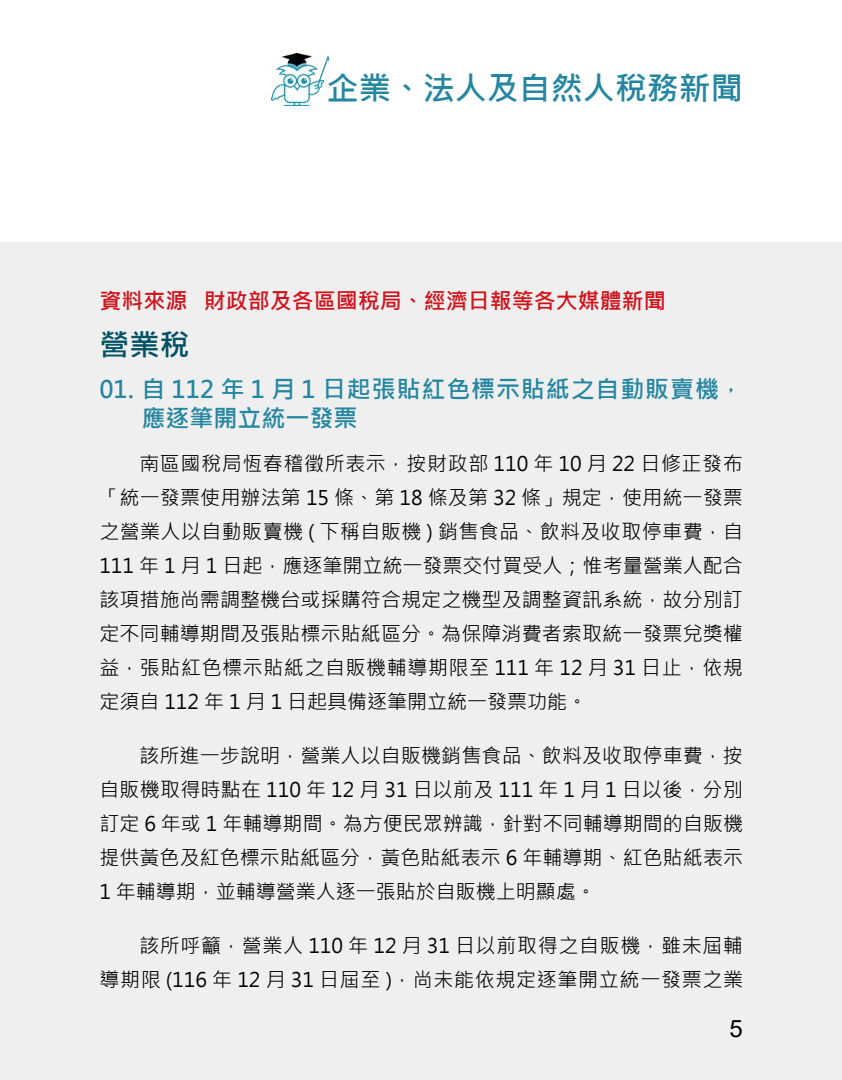
<style>
.page{position:relative;width:842px;height:1080px;background:#fff}
.page>*{position:absolute;margin:0;border:0;box-sizing:border-box;transform-origin:0 0}
.t1{font:700 32px "Microsoft Jheng Hei";color:#2486a0}
.t2{font:700 30px "Microsoft Jheng Hei";color:#005165}
.t3{font:700 24px/28px "Microsoft Jheng Hei";letter-spacing:.035em;color:#2486a0}
.t4{font:24px "Arial";color:#000}
.t5{font:700 22px "Microsoft Jheng Hei";color:#d0121b}
.t6{font:20px/34px "Microsoft Jheng Hei";letter-spacing:.005em;color:#000;text-align:justify}
.t7{font:20px/34px "Microsoft Jheng Hei";letter-spacing:.03em;color:#000;text-align:right}
</style>
<div class="page">
<div style="left:0;top:243px;width:842px;height:837px;background:#efefef"></div>
<img style="left:271px;top:53px;width:58px;height:53px">
<h1 class="t1" style="left:327px;top:68px;width:417px">企業、法人及自然人稅務新聞</h1>
<p class="t5" style="left:99px;top:287px;width:568px">資料來源 財政部及各區國稅局、經濟日報等各大媒體新聞</p>
<h2 class="t2" style="left:99px;top:326px;width:92px">營業稅</h2>
<p class="t3" style="left:141px;top:376px;width:603px;text-indent:-42px">01. 自 112 年 1 月 1 日起張貼紅色標示貼紙之自動販賣機，應逐筆開立統一發票</p>
<p class="t6" style="left:99px;top:447px;width:645px;text-indent:40px">南區國稅局恆春稽徵所表示，按財政部 110 年 10 月 22 日修正發布「統一發票使用辦法第 15 條、第 18 條及第 32 條」規定，使用統一發票之營業人以自動販賣機 ( 下稱自販機 ) 銷售食品、飲料及收取停車費，自111 年 1 月 1 日起，應逐筆開立統一發票交付買受人；惟考量營業人配合該項措施尚需調整機台或採購符合規定之機型及調整資訊系統，故分別訂定不同輔導期間及張貼標示貼紙區分。為保障消費者索取統一發票兌獎權益，張貼紅色標示貼紙之自販機輔導期限至 111 年 12 月 31 日止，依規定須自 112 年 1 月 1 日起具備逐筆開立統一發票功能。</p>
<p class="t6" style="left:99px;top:739px;width:645px;text-indent:40px">該所進一步說明，營業人以自販機銷售食品、飲料及收取停車費，按自販機取得時點在 110 年 12 月 31 日以前及 111 年 1 月 1 日以後，分別訂定 6 年或 1 年輔導期間。為方便民眾辨識，針對不同輔導期間的自販機提供黃色及紅色標示貼紙區分，黃色貼紙表示 6 年輔導期、紅色貼紙表示1 年輔導期，並輔導營業人逐一張貼於自販機上明顯處。</p>
<p class="t7" style="left:99px;top:929px;width:645px">該所呼籲，營業人 110 年 12 月 31 日以前取得之自販機，雖未屆輔<br>導期限 (116 年 12 月 31 日屆至 )，尚未能依規定逐筆開立統一發票之業</p>
<p class="t4" style="left:729px;top:1012px;width:15px">5</p>
</div>
